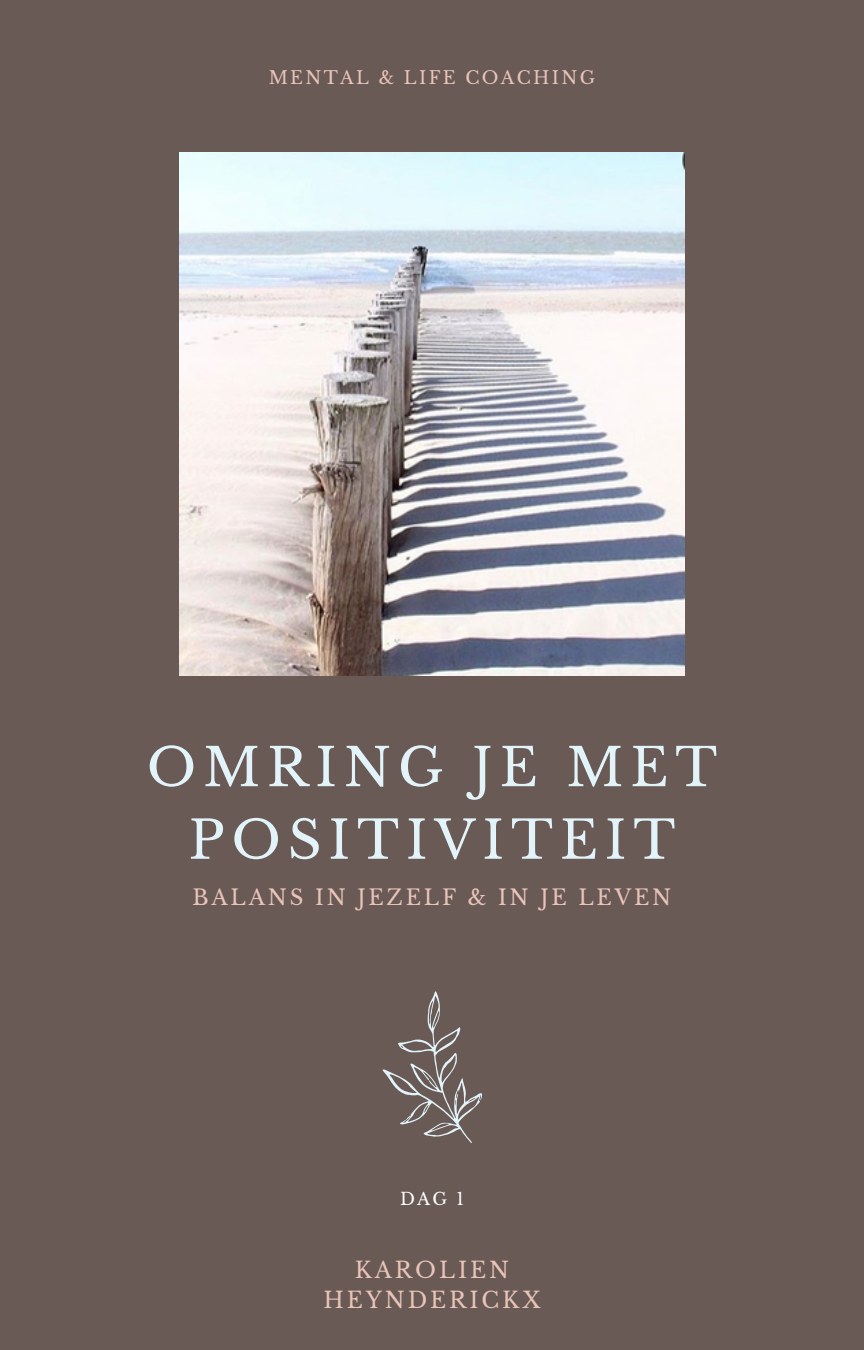
<style>
.page{position:relative;width:864px;height:1350px;background:#695a55}
.page>*{position:absolute;margin:0;border:0;box-sizing:border-box;transform-origin:0 0}
.t1{font:52.43px/72.5px "Libre Baskerville";letter-spacing:.13em;color:#e2f4fa;text-align:center}
.t2{font:22.28px/30.4px "Libre Baskerville";letter-spacing:.13em;color:#eac4b9;text-align:center}
.t3{font:21.15px "Libre Baskerville";letter-spacing:.13em;color:#eac4b9}
.t4{font:17.78px "Libre Baskerville";letter-spacing:.13em;color:#eac4b9}
.t5{font:16.88px "Libre Baskerville";color:#fff}
</style>
<div class="page">
<img style="left:180px;top:153px;width:504px;height:523px">
<svg style="left:382px;top:991px;width:100px;height:152px"></svg>
<p class="t4" style="left:269px;top:66px;width:328px">MENTAL &amp; LIFE COACHING</p>
<h1 class="t1" style="left:147px;top:732px;width:572px">OMRING JE MET<br>POSITIVITEIT</h1>
<p class="t3" style="left:193px;top:884px;width:480px">BALANS IN JEZELF &amp; IN JE LEVEN</p>
<p class="t5" style="left:400px;top:1189px;width:65px">DAG 1</p>
<p class="t2" style="left:323px;top:1255px;width:219px">KAROLIEN<br>HEYNDERICKX</p>
</div>
